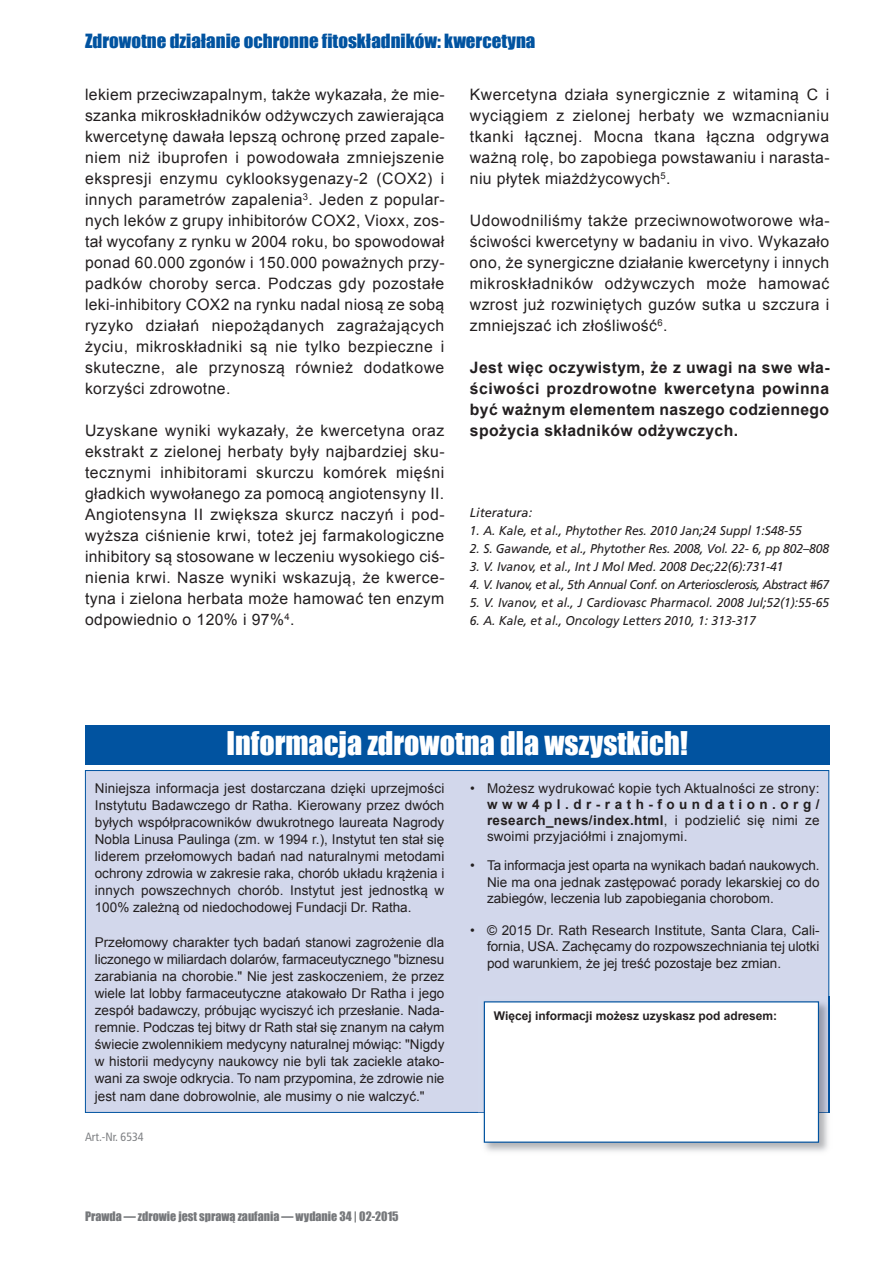
<style>
.page{position:relative;width:893px;height:1263px;background:#fff}
.page>*{position:absolute;margin:0;border:0;box-sizing:border-box;transform-origin:0 0}
.t1{font:30px "Impact";color:#fff}
.t2{font:18px "Impact";color:#0153a0;scale:1.05 1}
.t3{font:15.75px/21px "Arial";letter-spacing:.025em;color:#231f20;text-align:justify}
.t4{font:700 15.75px/21px "Arial";letter-spacing:.025em;color:#231f20;text-align:justify}
.t5{font:13.5px/17.1px "Arial";color:#231f20;text-align:justify}
.t6{font:700 13.5px/16.2px "Arial";letter-spacing:.335em;color:#231f20;text-align:justify}
.t7{font:italic 12.75px "Frutiger LT";color:#231f20;scale:.95 1}
.t8{font:italic 12.75px "Frutiger LT";letter-spacing:-.03em;color:#231f20;scale:.95 1}
.t9{font:italic 12.75px "Frutiger LT";color:#231f20}
.t10{font:12px "Impact";color:#76787b}
.t11{font:700 12px "Arial";color:#231f20}
.t12{font:condensed 12px "Frutiger LT";color:#808285}
.s1{font-weight:400}
</style>
<div class="page">
<div style="left:86px;top:771px;width:742px;height:341px;background:#d2d7eb"></div>
<div style="left:85px;top:725px;width:744px;height:40px;background:#0153a0"></div>
<img style="left:483px;top:996px;width:347px;height:156px">
<img style="left:478px;top:1112px;width:351px;height:1px">
<img style="left:828px;top:996px;width:1px;height:116px">
<div style="left:485px;top:1002px;width:333px;height:139px;background:#fff"></div>
<div style="left:484px;top:1001px;width:335px;height:142px;border:1px solid #0153a0"></div>
<p class="t2" style="left:85px;top:30px;width:430px">Zdrowotne działanie ochronne fitoskładników: kwercetyna</p>
<p class="t3" style="left:85px;top:84px;width:361px">lekiem przeciwzapalnym, także wykazała, że mie&shy;szanka mikroskładników odżywczych zawierająca kwercetynę dawała lepszą ochronę przed zapale&shy;niem niż ibuprofen i powodowała zmniejszenie ekspresji enzymu cyklooksygenazy-2 (COX2) i innych parametrów zapalenia<sup>3</sup>. Jeden z popular&shy;nych leków z grupy inhibitorów COX2, Vioxx, zos&shy;tał wycofany z rynku w 2004 roku, bo spowodował ponad 60.000 zgonów i 150.000 poważnych przy&shy;padków choroby serca. Podczas gdy pozostałe leki-inhibitory COX2 na rynku nadal niosą ze sobą ryzyko działań niepożądanych zagrażających życiu, mikroskładniki są nie tylko bezpieczne i skuteczne, ale przynoszą również dodatkowe korzyści zdrowotne.</p>
<p class="t3" style="left:85px;top:420px;width:361px">Uzyskane wyniki wykazały, że kwercetyna oraz ekstrakt z zielonej herbaty były najbardziej sku&shy;tecznymi inhibitorami skurczu komórek mięśni gładkich wywołanego za pomocą angiotensyny II.<br>Angiotensyna II zwiększa skurcz naczyń i pod&shy;wyższa ciśnienie krwi, toteż jej farmakologiczne inhibitory są stosowane w leczeniu wysokiego ciś&shy;nienia krwi. Nasze wyniki wskazują, że kwerce&shy;tyna i zielona herbata może hamować ten enzym odpowiednio o 120% i 97%<sup>4</sup>.</p>
<p class="t3" style="left:470px;top:84px;width:361px">Kwercetyna działa synergicznie z witaminą C i wyciągiem z zielonej herbaty we wzmacnianiu tkanki łącznej. Mocna tkana łączna odgrywa ważną rolę, bo zapobiega powstawaniu i narasta&shy;niu płytek miażdżycowych<sup>5</sup>.</p>
<p class="t3" style="left:470px;top:210px;width:361px">Udowodniliśmy także przeciwnowotworowe wła&shy;ściwości kwercetyny w badaniu in vivo. Wykazało ono, że synergiczne działanie kwercetyny i innych mikroskładników odżywczych może hamować wzrost już rozwiniętych guzów sutka u szczura i zmniejszać ich złośliwość<sup>6</sup>.</p>
<p class="t4" style="left:470px;top:357px;width:361px">Jest więc oczywistym, że z uwagi na swe wła&shy;ściwości prozdrowotne kwercetyna powinna być ważnym elementem naszego codziennego spożycia składników odżywczych.</p>
<p class="t9" style="left:470px;top:508px;width:64px">Literatura:</p>
<p class="t7" style="left:470px;top:526px;width:351px">1. A. Kale, et al., Phytother Res. 2010 Jan;24 Suppl 1:S48-55</p>
<p class="t7" style="left:470px;top:544px;width:380px">2. S. Gawande, et al., Phytother Res. 2008, Vol. 22- 6, pp 802–808</p>
<p class="t7" style="left:470px;top:562px;width:332px">3. V. Ivanov, et al., Int J Mol Med. 2008 Dec;22(6):731-41</p>
<p class="t8" style="left:470px;top:580px;width:380px">4. V. Ivanov, et al., 5th Annual Conf. on Arteriosclerosis, Abstract #67</p>
<p class="t7" style="left:470px;top:598px;width:380px">5. V. Ivanov, et al., J Cardiovasc Pharmacol. 2008 Jul;52(1):55-65</p>
<p class="t7" style="left:470px;top:616px;width:303px">6. A. Kale, et al., Oncology Letters 2010, 1: 313-317</p>
<h1 class="t1" style="left:226px;top:725px;width:463px">Informacja zdrowotna dla wszystkich!</h1>
<p class="t5" style="left:95px;top:779px;width:351px">Niniejsza informacja jest dostarczana dzięki uprzejmości Instytutu Badawczego dr Ratha. Kierowany przez dwóch byłych współpracowników dwukrotnego laureata Nagrody Nobla Linusa Paulinga (zm. w 1994 r.), Instytut ten stał się liderem przełomowych badań nad naturalnymi metodami ochrony zdrowia w zakresie raka, chorób układu krążenia i innych powszechnych chorób. Instytut jest jednostką w 100% zależną od niedochodowej Fundacji Dr. Ratha.</p>
<p class="t5" style="left:95px;top:933px;width:351px">Przełomowy charakter tych badań stanowi zagrożenie dla liczonego w miliardach dolarów, farmaceutycznego "biznesu zarabiania na chorobie." Nie jest zaskoczeniem, że przez wiele lat lobby farmaceutyczne atakowało Dr Ratha i jego zespół badawczy, próbując wyciszyć ich przesłanie. Nada&shy;remnie. Podczas tej bitwy dr Rath stał się znanym na całym świecie zwolennikiem medycyny naturalnej mówiąc: "Nigdy w historii medycyny naukowcy nie byli tak zaciekle atako&shy;wani za swoje odkrycia. To nam przypomina, że zdrowie nie jest nam dane dobrowolnie, ale musimy o nie walczyć."</p>
<p class="t12" style="left:85px;top:1132px;width:60px">Art.-Nr. 6534</p>
<p class="t5" style="left:470px;top:779px;width:351px">• Możesz wydrukować kopie tych Aktualności ze strony:</p>
<p class="t6" style="left:487px;top:796px;width:334px">www4pl.dr-rath-foundation.org/ research_news/index.html<span class="s1">, i podzielić się nimi ze swoimi przyjaciółmi i znajomymi.</span></p>
<p class="t5" style="left:487px;top:857px;width:334px;line-height:16.2px;text-indent:-17px">• Ta informacja jest oparta na wynikach badań naukowych.<br>Nie ma ona jednak zastępować porady lekarskiej co do zabiegów, leczenia lub zapobiegania chorobom.</p>
<p class="t5" style="left:487px;top:922px;width:334px;line-height:16.2px;text-indent:-17px">• © 2015 Dr. Rath Research Institute, Santa Clara, Cali&shy;fornia, USA. Zachęcamy do rozpowszechniania tej ulotki pod warunkiem, że jej treść pozostaje bez zmian.</p>
<p class="t11" style="left:494px;top:1009px;width:285px">Więcej informacji możesz uzyskasz pod adresem:</p>
<p class="t10" style="left:85px;top:1209px;width:315px">Prawda — zdrowie jest sprawą zaufania — wydanie 34 | 02-2015</p>
</div>
